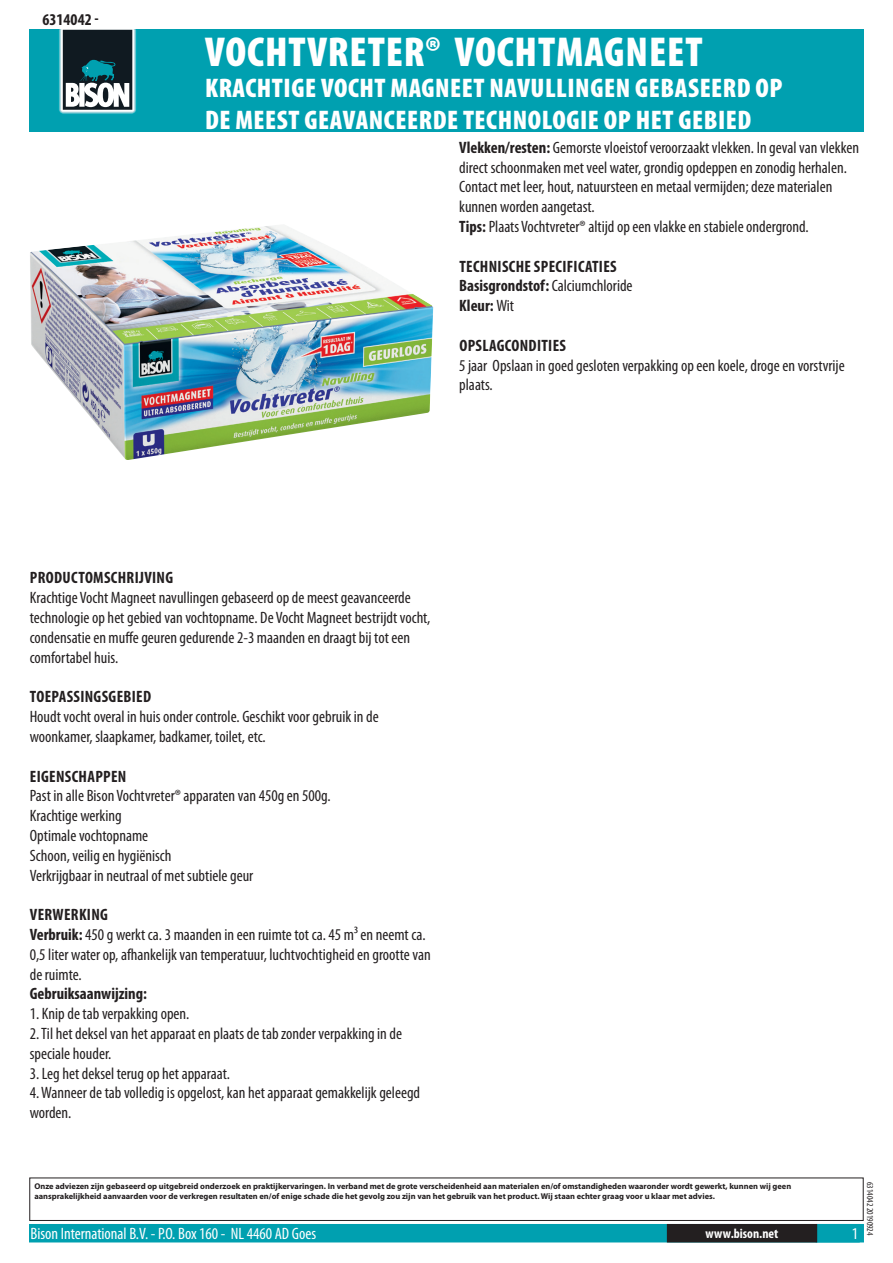
<style>
.page{position:relative;width:893px;height:1263px;background:#fff}
.page>*{position:absolute;margin:0;border:0;box-sizing:border-box;transform-origin:0 0}
.t1{font:900 condensed 42px "Myriad Pro";letter-spacing:.02em;color:#fff}
.t2{font:900 condensed 27px/32.4px "Myriad Pro";letter-spacing:.02em;color:#fff}
.t3{font:condensed 16.5px/19.8px "Myriad Pro";color:#231f20}
.t4{font:700 condensed 16.5px/19.8px "Myriad Pro";letter-spacing:.02em;color:#231f20}
.t5{font:condensed 16.5px "Myriad Pro";color:#fff}
.t6{font:700 condensed 16.5px "Myriad Pro";color:#231f20}
.t7{font:700 condensed 13.5px "Myriad Pro";color:#fff}
.t8{font:condensed 9px "Myriad Pro";color:#231f20}
.t9{font:700 8.4px/10.1px "Myriad Pro";color:#231f20}
.s1{font-weight:700}
.s2{font-weight:400}
</style>
<div class="page">
<div style="left:30px;top:1225px;width:833px;height:17px;background:#00a0b0"></div>
<div style="left:29px;top:1224px;width:835px;height:18px;border:2px solid #00a0b0"></div>
<div style="left:816px;top:1224px;width:44px;height:18px;border:2px solid #00a0b0"></div>
<div style="left:668px;top:1225px;width:148px;height:17px;background:#231f20"></div>
<div style="left:667px;top:1224px;width:150px;height:18px;border:2px solid #231f20"></div>
<div style="left:29px;top:1177px;width:835px;height:44px;border:1px solid #231f20"></div>
<div style="left:30px;top:30px;width:834px;height:102px;background:#00a0b0"></div>
<svg style="left:59px;top:30px;width:78px;height:84px;background:#516970"></svg>
<img style="left:30px;top:225px;width:403px;height:235px">
<p class="t6" style="left:43px;top:9px;width:58px">6314042 -</p>
<h1 class="t1" style="left:205px;top:25px;width:499px">VOCHTVRETER® VOCHTMAGNEET</h1>
<h2 class="t2" style="left:205px;top:71px;width:579px">KRACHTIGE VOCHT MAGNEET NAVULLINGEN GEBASEERD OP<br>DE MEEST GEAVANCEERDE TECHNOLOGIE OP HET GEBIED</h2>
<p class="t3" style="left:459px;top:137px;width:401px"><span class="s1">VLEKKEN/RESTEN:</span> Gemorste vloeistof veroorzaakt vlekken. In geval van vlekken direct schoonmaken met veel water, grondig opdeppen en zonodig herhalen.<br>Contact met leer, hout, natuursteen en metaal vermijden; deze materialen kunnen worden aangetast.<br><span class="s1">TIPS:</span> Plaats Vochtvreter® altijd op een vlakke en stabiele ondergrond.</p>
<p class="t4" style="left:459px;top:256px;width:175px">TECHNISCHE SPECIFICATIES<br>BASISGRONDSTOF: <span class="s2">Calciumchloride<br></span>KLEUR: <span class="s2">Wit</span></p>
<p class="t4" style="left:459px;top:335px;width:108px">OPSLAGCONDITIES</p>
<p class="t3" style="left:459px;top:355px;width:387px">5 jaar Opslaan in goed gesloten verpakking op een koele, droge en vorstvrije plaats.</p>
<p class="t4" style="left:30px;top:568px;width:145px">PRODUCTOMSCHRIJVING</p>
<p class="t3" style="left:30px;top:588px;width:402px">Krachtige Vocht Magneet navullingen gebaseerd op de meest geavanceerde technologie op het gebied van vochtopname. De Vocht Magneet bestrijdt vocht, condensatie en muffe geuren gedurende 2-3 maanden en draagt bij tot een comfortabel huis.</p>
<p class="t4" style="left:30px;top:686px;width:123px">TOEPASSINGSGEBIED</p>
<p class="t3" style="left:30px;top:706px;width:350px">Houdt vocht overal in huis onder controle. Geschikt voor gebruik in de woonkamer, slaapkamer, badkamer, toilet, etc.</p>
<p class="t4" style="left:30px;top:766px;width:98px">EIGENSCHAPPEN</p>
<p class="t3" style="left:30px;top:786px;width:302px">Past in alle Bison Vochtvreter® apparaten van 450g en 500g.<br>Krachtige werking<br>Optimale vochtopname<br>Schoon, veilig en hygiënisch<br>Verkrijgbaar in neutraal of met subtiele geur</p>
<p class="t3" style="left:30px;top:904px;width:402px"><span class="s1">VERWERKING<br>VERBRUIK:</span> 450 g werkt ca. 3 maanden in een ruimte tot ca. 45 m³ en neemt ca.<br>0,5 liter water op, afhankelijk van temperatuur, luchtvochtigheid en grootte van de ruimte.</p>
<p class="t4" style="left:30px;top:983px;width:119px">GEBRUIKSAANWIJZING:</p>
<p class="t3" style="left:30px;top:1003px;width:161px">1. Knip de tab verpakking open.</p>
<p class="t3" style="left:30px;top:1023px;width:374px">2. Til het deksel van het apparaat en plaats de tab zonder verpakking in de speciale houder.</p>
<p class="t3" style="left:30px;top:1063px;width:202px">3. Leg het deksel terug op het apparaat.</p>
<p class="t3" style="left:30px;top:1083px;width:392px">4. Wanneer de tab volledig is opgelost, kan het apparaat gemakkelijk geleegd worden.</p>
<p class="t9" style="left:34px;top:1181px;width:758px">Onze adviezen zijn gebaseerd op uitgebreid onderzoek en praktijkervaringen. In verband met de grote verscheidenheid aan materialen en/of omstandigheden waaronder wordt gewerkt, kunnen wij geen aansprakelijkheid aanvaarden voor de verkregen resultaten en/of enige schade die het gevolg zou zijn van het gebruik van het product. Wij staan echter graag voor u klaar met advies.</p>
<p class="t5" style="left:31px;top:1224px;width:287px">Bison International B.V. - P.O. Box 160 - NL 4460 AD Goes</p>
<p class="t7" style="left:706px;top:1225px;width:74px">WWW.BISON.NET</p>
<p class="t5" style="left:852px;top:1224px;width:8px">1</p>
<p class="t8" style="left:875px;top:1182px;width:55px;rotate:90deg">6314042 20190924</p>
</div>
